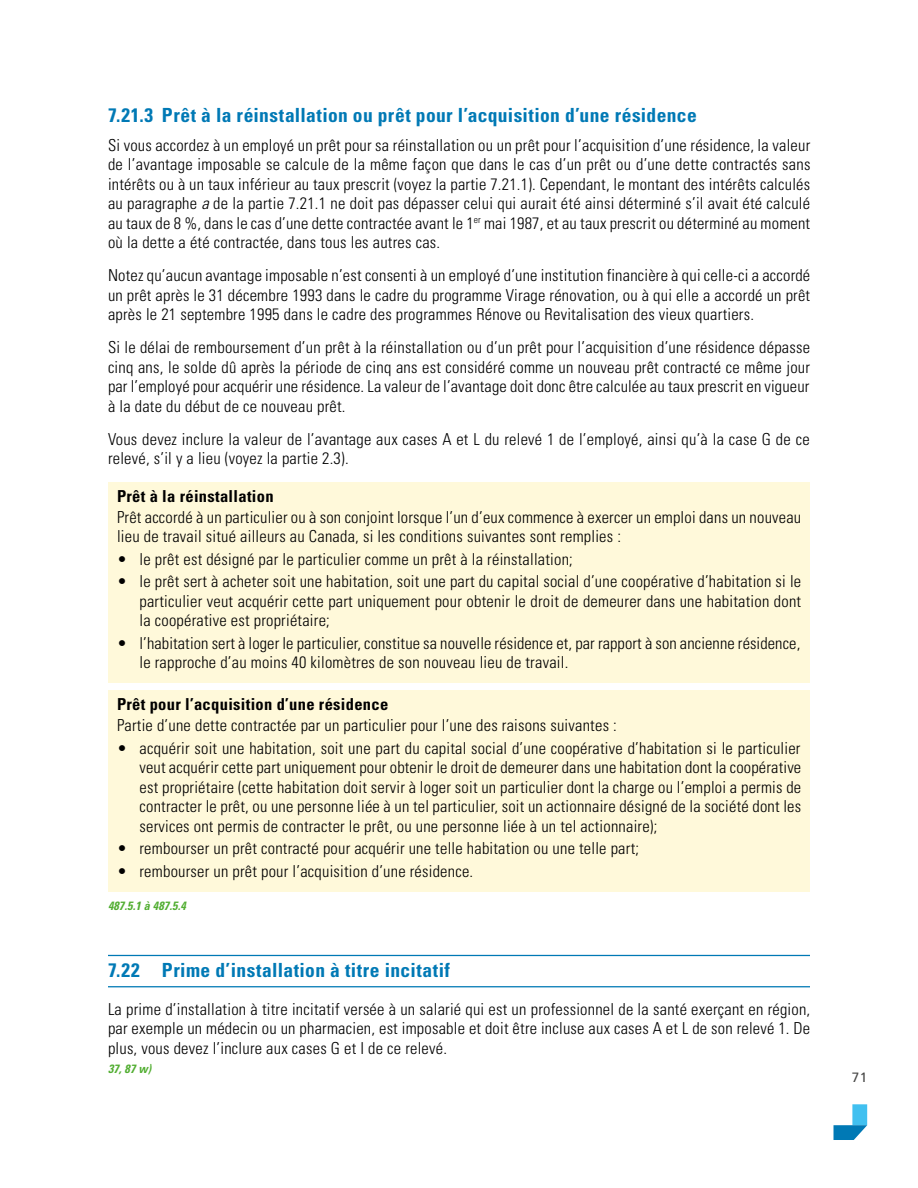
<style>
.page{position:relative;width:918px;height:1188px;background:#fff}
.page>*{position:absolute;margin:0;border:0;box-sizing:border-box;transform-origin:0 0}
.t1{font:700 condensed 19.5px "Univers LT Std";letter-spacing:.02em;color:#0079b5}
.t2{font:300 condensed 16.5px/19.5px "Univers LT Std";letter-spacing:.015em;color:#000;text-align:justify}
.t3{font:700 condensed 16.5px "Univers LT Std";letter-spacing:.02em;color:#000}
.t4{font:13.5px "Frutiger LT Pro";color:#474746}
.t5{font:italic 700 condensed 12px "Univers LT Std";letter-spacing:.015em;color:#52ae32}
.s1{font-style:italic}
</style>
<div class="page">
<div style="left:852px;top:1104px;width:15px;height:21px;background:#41c0f0"></div>
<svg style="left:834px;top:1125px;width:33px;height:15px"></svg>
<div style="left:108px;top:482px;width:702px;height:29px;background:#fff9da"></div>
<div style="left:108px;top:500px;width:702px;height:53px;background:#fff9da"></div>
<div style="left:108px;top:545px;width:702px;height:35px;background:#fff9da"></div>
<div style="left:108px;top:568px;width:702px;height:73px;background:#fff9da"></div>
<div style="left:108px;top:629px;width:702px;height:54px;background:#fff9da"></div>
<div style="left:108px;top:691px;width:702px;height:28px;background:#fff9da"></div>
<div style="left:108px;top:709px;width:702px;height:33px;background:#fff9da"></div>
<div style="left:108px;top:734px;width:702px;height:113px;background:#fff9da"></div>
<div style="left:108px;top:835px;width:702px;height:34px;background:#fff9da"></div>
<div style="left:108px;top:857px;width:702px;height:35px;background:#fff9da"></div>
<hr style="left:108px;top:955px;width:702px;height:1px;background:#0079b5">
<hr style="left:108px;top:986px;width:702px;height:1px;background:#0079b5">
<p class="t1" style="left:108px;top:103px;width:590px">7.21.3 Prêt à la réinstallation ou prêt pour l’acquisition d’une résidence</p>
<p class="t2" style="left:108px;top:135px;width:704px">Si vous accordez à un employé un prêt pour sa réinstallation ou un prêt pour l’acquisition d’une résidence, la valeur de l’avantage imposable se calcule de la même façon que dans le cas d’un prêt ou d’une dette contractés sans intérêts ou à un taux inférieur au taux prescrit (voyez la partie 7.21.1). Cependant, le montant des intérêts calculés au paragraphe <span class="s1">a</span>de la partie 7.21.1 ne doit pas dépasser celui qui aurait été ainsi déterminé s’il avait été calculé au taux de 8 %, dans le cas d’une dette contractée avant le 1<sup>er</sup> mai 1987, et au taux prescrit ou déterminé au moment où la dette a été contractée, dans tous les autres cas.</p>
<p class="t2" style="left:108px;top:266px;width:704px">Notez qu’aucun avantage imposable n’est consenti à un employé d’une institution financière à qui celle-ci a accordé un prêt après le 31 décembre 1993 dans le cadre du programme Virage rénovation, ou à qui elle a accordé un prêt après le 21 septembre 1995 dans le cadre des programmes Rénove ou Revitalisation des vieux quartiers.</p>
<p class="t2" style="left:108px;top:338px;width:704px">Si le délai de remboursement d’un prêt à la réinstallation ou d’un prêt pour l’acquisition d’une résidence dépasse cinq ans, le solde dû après la période de cinq ans est considéré comme un nouveau prêt contracté ce même jour par l’employé pour acquérir une résidence. La valeur de l’avantage doit donc être calculée au taux prescrit en vigueur à la date du début de ce nouveau prêt.</p>
<p class="t2" style="left:108px;top:429px;width:703px">Vous devez inclure la valeur de l’avantage aux cases A et L du relevé 1 de l’employé, ainsi qu’à la case G de ce relevé, s’il y a lieu (voyez la partie 2.3).</p>
<p class="t3" style="left:117px;top:486px;width:158px">Prêt à la réinstallation</p>
<p class="t2" style="left:117px;top:507px;width:686px">Prêt accordé à un particulier ou à son conjoint lorsque l’un d’eux commence à exercer un emploi dans un nouveau lieu de travail situé ailleurs au Canada, si les conditions suivantes sont remplies :</p>
<p class="t2" style="left:117px;top:549px;width:457px">• le prêt est désigné par le particulier comme un prêt à la réinstallation;</p>
<p class="t2" style="left:140px;top:572px;width:663px;text-indent:-22px">• le prêt sert à acheter soit une habitation, soit une part du capital social d’une coopérative d’habitation si le particulier veut acquérir cette part uniquement pour obtenir le droit de demeurer dans une habitation dont la coopérative est propriétaire;</p>
<p class="t2" style="left:140px;top:633px;width:662px;text-indent:-22px">• l’habitation sert à loger le particulier, constitue sa nouvelle résidence et, par rapport à son ancienne résidence, le rapproche d’au moins 40 kilomètres de son nouveau lieu de travail.</p>
<p class="t3" style="left:117px;top:694px;width:273px">Prêt pour l’acquisition d’une résidence</p>
<p class="t2" style="left:117px;top:716px;width:501px">Partie d’une dette contractée par un particulier pour l’une des raisons suivantes :</p>
<p class="t2" style="left:140px;top:738px;width:663px;text-indent:-22px">• acquérir soit une habitation, soit une part du capital social d’une coopérative d’habitation si le particulier veut acquérir cette part uniquement pour obtenir le droit de demeurer dans une habitation dont la coopérative est propriétaire (cette habitation doit servir à loger soit un particulier dont la charge ou l’emploi a permis de contracter le prêt, ou une personne liée à un tel particulier, soit un actionnaire désigné de la société dont les services ont permis de contracter le prêt, ou une personne liée à un tel actionnaire);</p>
<p class="t2" style="left:117px;top:839px;width:524px">• rembourser un prêt contracté pour acquérir une telle habitation ou une telle part;</p>
<p class="t2" style="left:117px;top:861px;width:355px">• rembourser un prêt pour l’acquisition d’une résidence.</p>
<p class="t5" style="left:108px;top:898px;width:79px">487.5.1 à 487.5.4</p>
<p class="t1" style="left:108px;top:958px;width:344px">7.22 Prime d’installation à titre incitatif</p>
<p class="t2" style="left:108px;top:999px;width:704px">La prime d’installation à titre incitatif versée à un salarié qui est un professionnel de la santé exerçant en région, par exemple un médecin ou un pharmacien, est imposable et doit être incluse aux cases A et L de son relevé 1. De plus, vous devez l’inclure aux cases G et I de ce relevé.</p>
<p class="t5" style="left:108px;top:1061px;width:45px">37, 87 w)</p>
<p class="t4" style="left:852px;top:1069px;width:17px">71</p>
</div>
